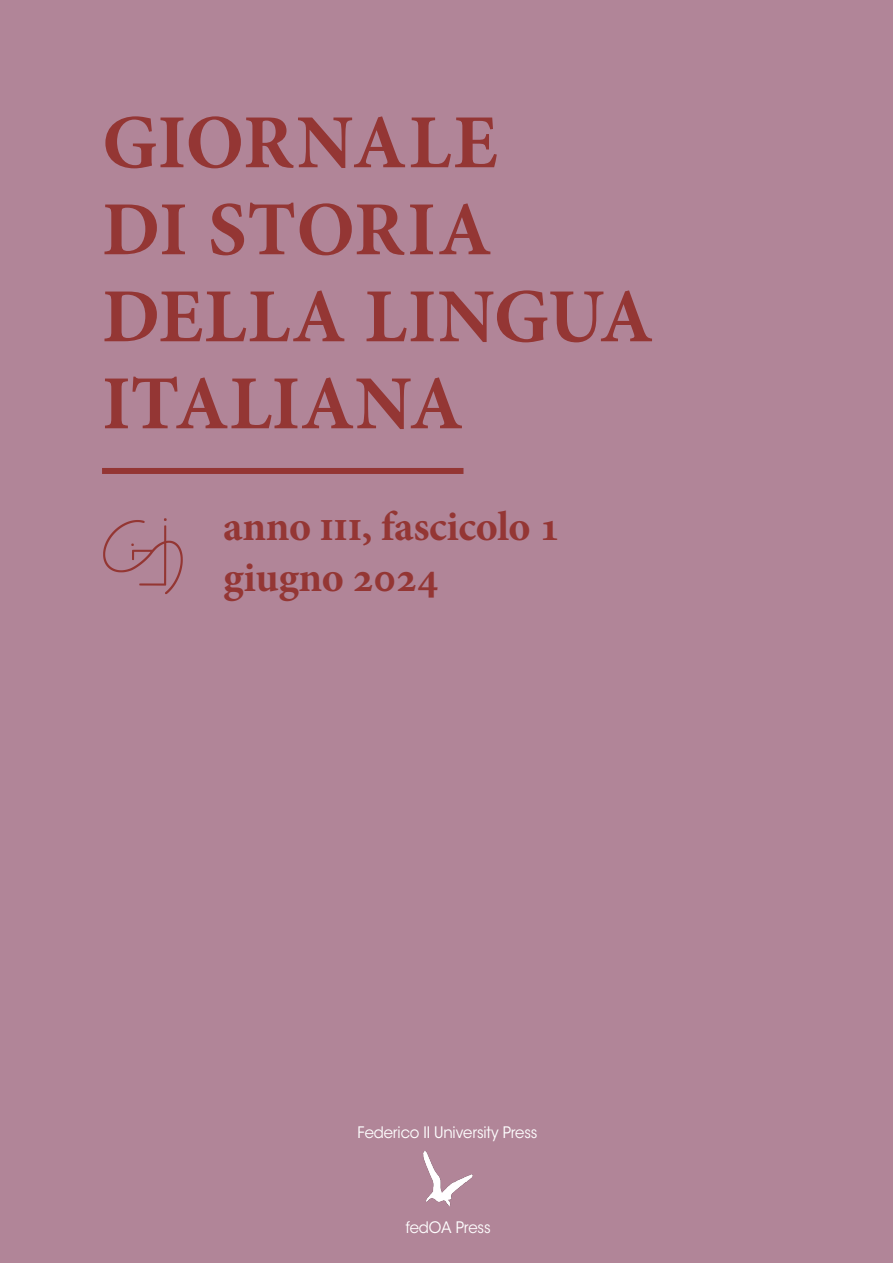
<style>
.page{position:relative;width:893px;height:1263px;background:#b18598}
.page>*{position:absolute;margin:0;border:0;box-sizing:border-box;transform-origin:0 0}
.nota{font:700 76.5px "Minion Pro";color:#943634}
.nota-2{font:700 42px "Minion Pro";letter-spacing:-.01em;color:#943634}
.nota-3{font:15.75px "ITC Avant Garde Std";letter-spacing:-.01em;color:#fff;scale:.94 1}
</style>
<div class="page">
<div style="left:102px;top:468px;width:361px;height:6px;background:#943634"></div>
<svg style="left:103px;top:518px;width:80px;height:76px"></svg>
<img style="left:423px;top:1151px;width:50px;height:56px">
<p class="nota" style="left:102px;top:89px;width:397px">GIORNALE</p>
<p class="nota" style="left:102px;top:176px;width:391px">DI STORIA</p>
<p class="nota" style="left:102px;top:263px;width:553px">DELLA LINGUA</p>
<p class="nota" style="left:102px;top:350px;width:363px">ITALIANA</p>
<p class="nota-2" style="left:223px;top:497px;width:339px">anno iii, fascicolo 1</p>
<p class="nota-2" style="left:223px;top:548px;width:217px">giugno 2024</p>
<p class="nota-3" style="left:358px;top:1123px;width:193px">Federico II University Press</p>
<p class="nota-3" style="left:406px;top:1218px;width:92px">fedOA Press</p>
</div>
